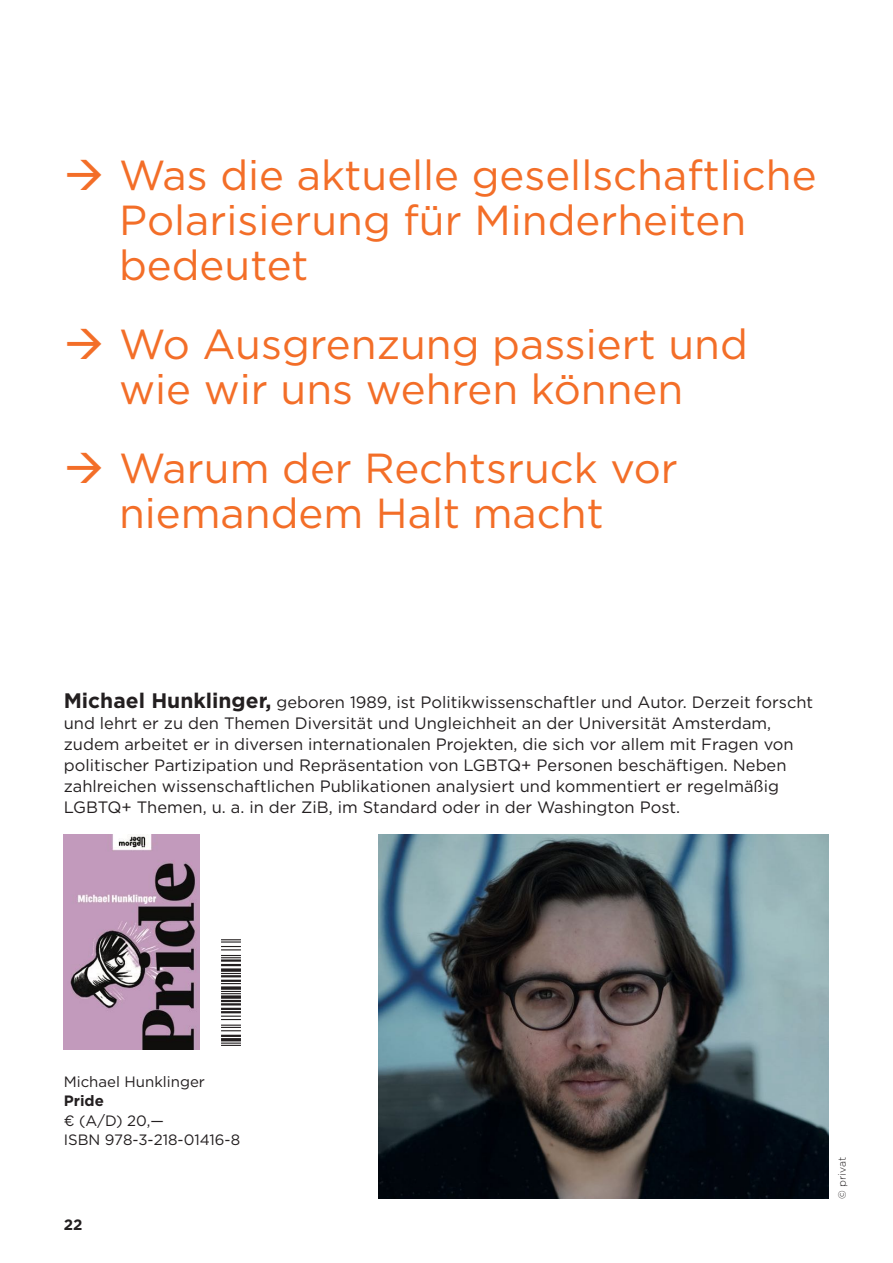
<style>
.page{position:relative;width:893px;height:1263px;background:#fff}
.page>*{position:absolute;margin:0;border:0;box-sizing:border-box;transform-origin:0 0}
.t1{font:42px/45px "Gotham";color:#f36e28}
.t2{font:16.5px/21px "Gotham";color:#231f20}
.t3{font:15px/19.5px "Gotham";color:#231f20}
.t4{font:700 15px "Gotham";color:#231f20}
.t5{font:300 10.5px "Gotham";color:#231f20}
.s1{font-weight:700;font-size:21px}
</style>
<div class="page">
<img style="left:378px;top:835px;width:451px;height:364px">
<img style="left:64px;top:835px;width:136px;height:214px">
<svg style="left:221px;top:940px;width:20px;height:103px"></svg>
<svg style="left:221px;top:939px;width:20px;height:1px"></svg>
<hr style="left:221px;top:941px;width:20px;height:2px;background:#231f20">
<svg style="left:221px;top:946px;width:20px;height:12px"></svg>
<hr style="left:221px;top:959px;width:20px;height:3px;background:#231f20">
<hr style="left:221px;top:964px;width:20px;height:2px;background:#231f20">
<svg style="left:221px;top:968px;width:20px;height:4px"></svg>
<svg style="left:221px;top:973px;width:20px;height:1px"></svg>
<hr style="left:221px;top:975px;width:20px;height:2px;background:#231f20">
<hr style="left:221px;top:980px;width:20px;height:2px;background:#231f20">
<svg style="left:221px;top:983px;width:20px;height:1px"></svg>
<svg style="left:221px;top:986px;width:20px;height:4px"></svg>
<svg style="left:221px;top:991px;width:20px;height:3px"></svg>
<svg style="left:221px;top:995px;width:20px;height:4px"></svg>
<hr style="left:221px;top:1000px;width:20px;height:2px;background:#231f20">
<hr style="left:221px;top:1003px;width:20px;height:3px;background:#231f20">
<hr style="left:221px;top:1008px;width:20px;height:2px;background:#231f20">
<hr style="left:221px;top:1011px;width:20px;height:2px;background:#231f20">
<svg style="left:221px;top:1016px;width:20px;height:15px"></svg>
<hr style="left:221px;top:1035px;width:20px;height:2px;background:#231f20">
<hr style="left:221px;top:1038px;width:20px;height:3px;background:#231f20">
<svg style="left:221px;top:1043px;width:20px;height:3px"></svg>
<h1 class="t1" style="left:119px;top:156px;width:699px">Was die aktuelle gesellschaftliche<br>Polarisierung für Minderheiten bedeutet</h1>
<h1 class="t1" style="left:119px;top:325px;width:630px">Wo Ausgrenzung passiert und wie wir uns wehren können</h1>
<h1 class="t1" style="left:119px;top:449px;width:560px">Warum der Rechtsruck vor niemandem Halt macht</h1>
<p class="t2" style="left:64px;top:693px;width:751px"><span class="s1">Michael Hunklinger,</span> geboren 1989, ist Politikwissenschaftler und Autor. Derzeit forscht und lehrt er zu den Themen Diversität und Ungleichheit an der Universität Amsterdam, zudem arbeitet er in diversen internationalen Projekten, die sich vor allem mit Fragen von politischer Partizipation und Repräsentation von LGBTQ+ Personen beschäftigen. Neben zahlreichen wissenschaftlichen Publikationen analysiert und kommentiert er regelmäßig LGBTQ+ Themen, u. a. in der ZiB, im Standard oder in der Washington Post.</p>
<p class="t3" style="left:64px;top:1073px;width:143px">Michael Hunklinger</p>
<p class="t4" style="left:64px;top:1096px;width:42px">Pride</p>
<p class="t3" style="left:64px;top:1112px;width:178px">€ (A/D) 20,—<br>ISBN 978-3-218-01416-8</p>
<p class="t4" style="left:64px;top:1220px;width:20px">22</p>
<p class="t5" style="left:838px;top:1199px;width:43px;rotate:-90deg">© privat</p>
</div>
